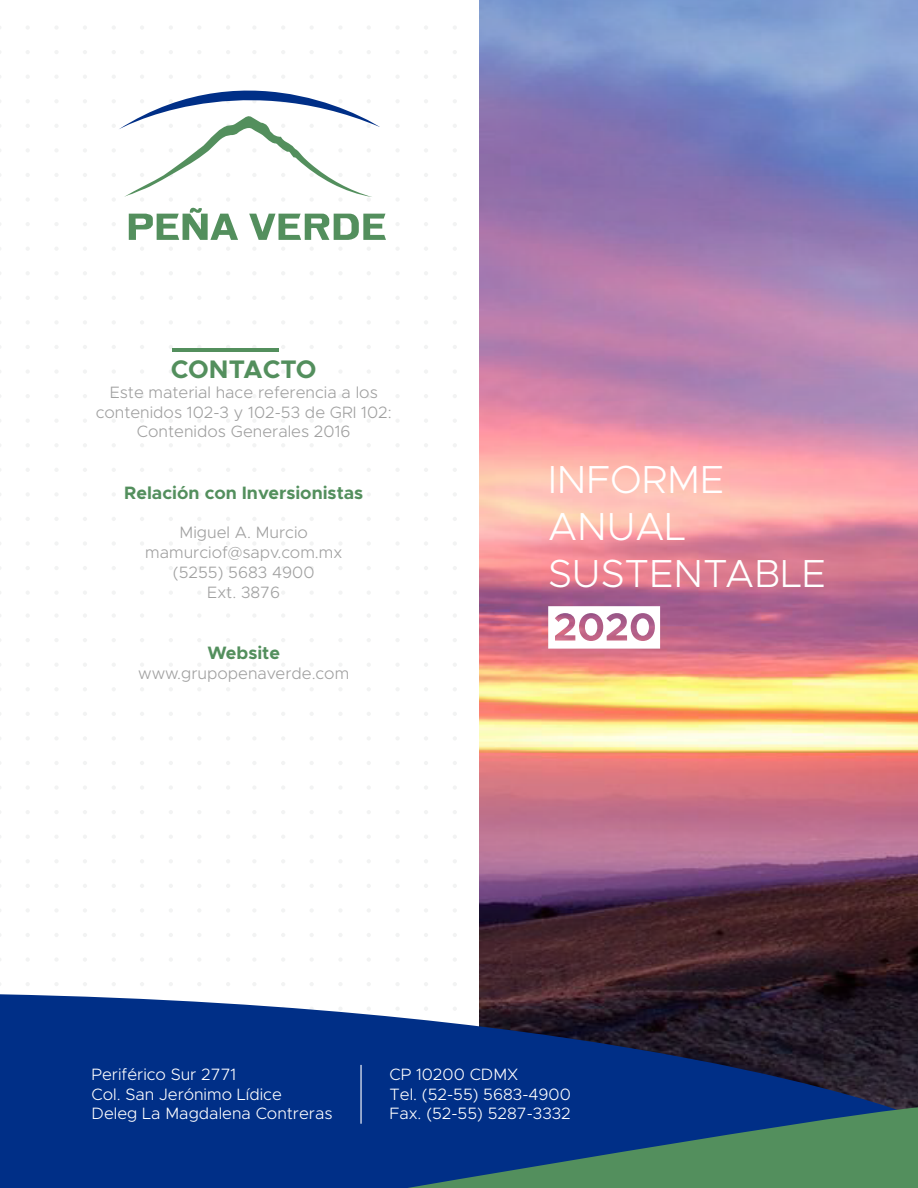
<style>
.page{position:relative;width:918px;height:1188px;background:#fff}
.page>*{position:absolute;margin:0;border:0;box-sizing:border-box;transform-origin:0 0}
.t1{font:300 39.3px/47.1px "Metropolis";color:#fff}
.t2{font:700 25.5px "Metropolis";color:#538f5d}
.t3{font:700 18px "Metropolis";color:#538f5d}
.t4{font:300 16.5px/19.8px "Metropolis";color:#a0a0a0;text-align:center}
.t5{font:300 16.5px/19.8px "Metropolis";color:#fff}
</style>
<div class="page">
<svg style="left:83px;top:50px;width:4px;height:4px"></svg>
<svg style="left:424px;top:50px;width:4px;height:4px"></svg>
<svg style="left:453px;top:50px;width:4px;height:4px"></svg>
<svg style="left:83px;top:124px;width:4px;height:4px"></svg>
<svg style="left:424px;top:124px;width:4px;height:4px"></svg>
<svg style="left:453px;top:124px;width:4px;height:4px"></svg>
<svg style="left:83px;top:173px;width:4px;height:4px"></svg>
<svg style="left:424px;top:173px;width:4px;height:4px"></svg>
<svg style="left:453px;top:173px;width:4px;height:4px"></svg>
<svg style="left:83px;top:222px;width:4px;height:4px"></svg>
<svg style="left:424px;top:222px;width:4px;height:4px"></svg>
<svg style="left:453px;top:222px;width:4px;height:4px"></svg>
<svg style="left:83px;top:296px;width:4px;height:4px"></svg>
<svg style="left:140px;top:296px;width:4px;height:4px"></svg>
<svg style="left:169px;top:296px;width:4px;height:4px"></svg>
<svg style="left:226px;top:296px;width:4px;height:4px"></svg>
<svg style="left:424px;top:296px;width:4px;height:4px"></svg>
<svg style="left:453px;top:296px;width:4px;height:4px"></svg>
<svg style="left:83px;top:345px;width:4px;height:4px"></svg>
<svg style="left:140px;top:345px;width:4px;height:4px"></svg>
<svg style="left:169px;top:345px;width:4px;height:4px"></svg>
<svg style="left:281px;top:345px;width:4px;height:4px"></svg>
<svg style="left:424px;top:345px;width:4px;height:4px"></svg>
<svg style="left:453px;top:345px;width:4px;height:4px"></svg>
<svg style="left:83px;top:394px;width:4px;height:4px"></svg>
<svg style="left:140px;top:394px;width:4px;height:4px"></svg>
<svg style="left:169px;top:394px;width:4px;height:4px"></svg>
<svg style="left:226px;top:394px;width:4px;height:4px"></svg>
<svg style="left:281px;top:394px;width:4px;height:4px"></svg>
<svg style="left:424px;top:394px;width:4px;height:4px"></svg>
<svg style="left:453px;top:394px;width:4px;height:4px"></svg>
<svg style="left:83px;top:468px;width:4px;height:4px"></svg>
<svg style="left:140px;top:468px;width:4px;height:4px"></svg>
<svg style="left:169px;top:468px;width:4px;height:4px"></svg>
<svg style="left:226px;top:468px;width:4px;height:4px"></svg>
<svg style="left:424px;top:468px;width:4px;height:4px"></svg>
<svg style="left:453px;top:468px;width:4px;height:4px"></svg>
<svg style="left:83px;top:517px;width:4px;height:4px"></svg>
<svg style="left:140px;top:517px;width:4px;height:4px"></svg>
<svg style="left:169px;top:517px;width:4px;height:4px"></svg>
<svg style="left:226px;top:517px;width:4px;height:4px"></svg>
<svg style="left:281px;top:517px;width:4px;height:4px"></svg>
<svg style="left:424px;top:517px;width:4px;height:4px"></svg>
<svg style="left:453px;top:517px;width:4px;height:4px"></svg>
<svg style="left:83px;top:566px;width:4px;height:4px"></svg>
<svg style="left:140px;top:566px;width:4px;height:4px"></svg>
<svg style="left:169px;top:566px;width:4px;height:4px"></svg>
<svg style="left:226px;top:566px;width:4px;height:4px"></svg>
<svg style="left:281px;top:566px;width:4px;height:4px"></svg>
<svg style="left:424px;top:566px;width:4px;height:4px"></svg>
<svg style="left:453px;top:566px;width:4px;height:4px"></svg>
<svg style="left:83px;top:638px;width:4px;height:4px"></svg>
<svg style="left:140px;top:638px;width:4px;height:4px"></svg>
<svg style="left:169px;top:638px;width:4px;height:4px"></svg>
<svg style="left:226px;top:638px;width:4px;height:4px"></svg>
<svg style="left:281px;top:638px;width:4px;height:4px"></svg>
<svg style="left:424px;top:638px;width:4px;height:4px"></svg>
<svg style="left:453px;top:638px;width:4px;height:4px"></svg>
<svg style="left:83px;top:712px;width:4px;height:4px"></svg>
<svg style="left:140px;top:712px;width:4px;height:4px"></svg>
<svg style="left:169px;top:712px;width:4px;height:4px"></svg>
<svg style="left:226px;top:712px;width:4px;height:4px"></svg>
<svg style="left:424px;top:712px;width:4px;height:4px"></svg>
<svg style="left:453px;top:712px;width:4px;height:4px"></svg>
<svg style="left:83px;top:761px;width:4px;height:4px"></svg>
<svg style="left:140px;top:761px;width:4px;height:4px"></svg>
<svg style="left:169px;top:761px;width:4px;height:4px"></svg>
<svg style="left:226px;top:761px;width:4px;height:4px"></svg>
<svg style="left:281px;top:761px;width:4px;height:4px"></svg>
<svg style="left:424px;top:761px;width:4px;height:4px"></svg>
<svg style="left:453px;top:761px;width:4px;height:4px"></svg>
<svg style="left:83px;top:810px;width:4px;height:4px"></svg>
<svg style="left:140px;top:810px;width:4px;height:4px"></svg>
<svg style="left:169px;top:810px;width:4px;height:4px"></svg>
<svg style="left:226px;top:810px;width:4px;height:4px"></svg>
<svg style="left:281px;top:810px;width:4px;height:4px"></svg>
<svg style="left:424px;top:810px;width:4px;height:4px"></svg>
<svg style="left:453px;top:810px;width:4px;height:4px"></svg>
<svg style="left:83px;top:884px;width:4px;height:4px"></svg>
<svg style="left:140px;top:884px;width:4px;height:4px"></svg>
<svg style="left:169px;top:884px;width:4px;height:4px"></svg>
<svg style="left:226px;top:884px;width:4px;height:4px"></svg>
<svg style="left:424px;top:884px;width:4px;height:4px"></svg>
<svg style="left:453px;top:884px;width:4px;height:4px"></svg>
<svg style="left:83px;top:933px;width:4px;height:4px"></svg>
<svg style="left:140px;top:933px;width:4px;height:4px"></svg>
<svg style="left:169px;top:933px;width:4px;height:4px"></svg>
<svg style="left:226px;top:933px;width:4px;height:4px"></svg>
<svg style="left:281px;top:933px;width:4px;height:4px"></svg>
<svg style="left:424px;top:933px;width:4px;height:4px"></svg>
<svg style="left:453px;top:933px;width:4px;height:4px"></svg>
<svg style="left:83px;top:982px;width:4px;height:4px"></svg>
<svg style="left:140px;top:982px;width:4px;height:4px"></svg>
<svg style="left:169px;top:982px;width:4px;height:4px"></svg>
<svg style="left:226px;top:982px;width:4px;height:4px"></svg>
<svg style="left:281px;top:982px;width:4px;height:4px"></svg>
<svg style="left:424px;top:982px;width:4px;height:4px"></svg>
<svg style="left:453px;top:982px;width:4px;height:4px"></svg>
<img style="left:479px;top:0;width:439px;height:1107px">
<svg style="left:0;top:994px;width:906px;height:194px;background:#143376"></svg>
<svg style="left:286px;top:1107px;width:632px;height:81px;background:#225775"></svg>
<svg style="left:129px;top:214px;width:50px;height:26px"></svg>
<svg style="left:363px;top:214px;width:23px;height:26px"></svg>
<svg style="left:183px;top:208px;width:55px;height:32px"></svg>
<svg style="left:249px;top:214px;width:52px;height:26px"></svg>
<svg style="left:305px;top:214px;width:54px;height:26px"></svg>
<svg style="left:112px;top:50px;width:268px;height:151px"></svg>
<svg style="left:538px;top:606px;width:122px;height:43px"></svg>
<div style="left:585px;top:618px;width:12px;height:18px;background:#fff;border-radius:50%"></div>
<div style="left:637px;top:618px;width:12px;height:18px;background:#fff;border-radius:50%"></div>
<hr style="left:360px;top:1065px;width:2px;height:59px;background:#fff">
<hr style="left:172px;top:348px;width:107px;height:3px;background:#538f5d">
<h2 class="t2" style="left:171px;top:353px;width:147px">CONTACTO</h2>
<p class="t4" style="left:96px;top:382px;width:297px">Este material hace referencia a los contenidos 102-3 y 102-53 de GRI 102:<br>Contenidos Generales 2016</p>
<p class="t3" style="left:124px;top:481px;width:241px">Relación con Inversionistas</p>
<p class="t4" style="left:145px;top:523px;width:199px">Miguel A. Murcio mamurciof@sapv.com.mx (5255) 5683 4900<br>Ext. 3876</p>
<p class="t3" style="left:207px;top:641px;width:74px">Website</p>
<p class="t4" style="left:138px;top:663px;width:213px">www.grupopenaverde.com</p>
<h1 class="t1" style="left:548px;top:456px;width:280px">INFORME<br>ANUAL<br>SUSTENTABLE</h1>
<p class="t5" style="left:92px;top:1064px;width:242px">Periférico Sur 2771<br>Col. San Jerónimo Lídice<br>Deleg La Magdalena Contreras</p>
<p class="t5" style="left:390px;top:1064px;width:183px">CP 10200 CDMX<br>Tel. (52-55) 5683-4900<br>Fax. (52-55) 5287-3332</p>
</div>
